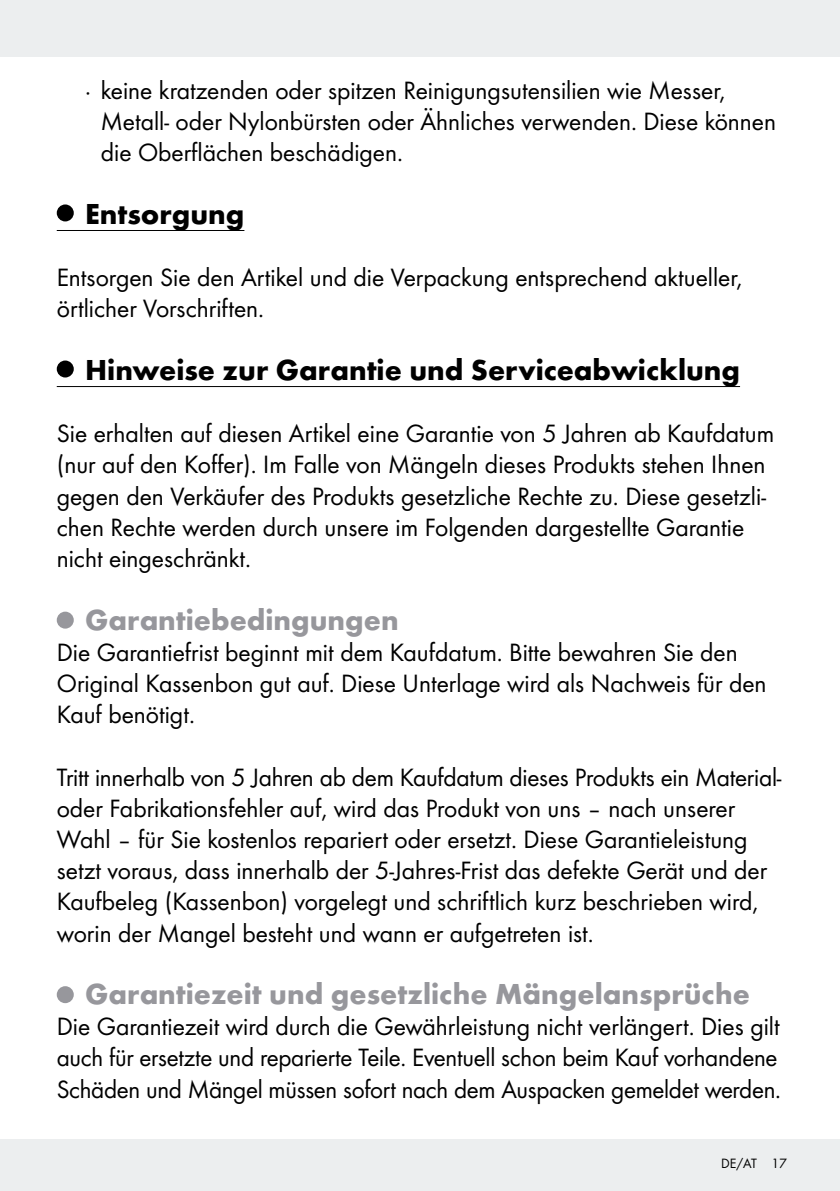
<style>
.page{position:relative;width:840px;height:1191px;background:#fff}
.page>*{position:absolute;margin:0;border:0;box-sizing:border-box;transform-origin:0 0}
.t1{font:700 30px "Futura";color:#97979c}
.t2{font:700 30px "Futura";color:#000}
.t3{font:26px/31.2px "Futura Boo";color:#000}
.t4{font:14px "Futura Boo";color:#000}
</style>
<div class="page">
<div style="left:0;top:1140px;width:839px;height:51px;background:#eceeef"></div>
<div style="left:0;top:0;width:839px;height:57px;background:#eceeef"></div>
<hr style="left:57px;top:230px;width:187px;height:1px;background:#000">
<hr style="left:57px;top:386px;width:682px;height:1px;background:#000">
<div style="left:57px;top:204px;width:17px;height:17px;background:#000;border-radius:50%"></div>
<div style="left:57px;top:360px;width:17px;height:17px;background:#000;border-radius:50%"></div>
<div style="left:57px;top:611px;width:17px;height:17px;background:#97979c;border-radius:50%"></div>
<div style="left:57px;top:986px;width:17px;height:17px;background:#97979c;border-radius:50%"></div>
<p class="t3" style="left:101px;top:74px;width:676px;text-indent:-16px">· keine kratzenden oder spitzen Reinigungsutensilien wie Messer,<br>Metall- oder Nylonbürsten oder Ähnliches verwenden. Diese können die Oberflächen beschädigen.</p>
<p class="t2" style="left:85px;top:195px;width:161px">Entsorgung</p>
<p class="t3" style="left:57px;top:262px;width:686px">Entsorgen Sie den Artikel und die Verpackung entsprechend aktueller, örtlicher Vorschriften.</p>
<p class="t2" style="left:85px;top:351px;width:656px">Hinweise zur Garantie und Serviceabwicklung</p>
<p class="t3" style="left:57px;top:418px;width:718px">Sie erhalten auf diesen Artikel eine Garantie von 5 Jahren ab Kaufdatum (nur auf den Koffer). Im Falle von Mängeln dieses Produkts stehen Ihnen gegen den Verkäufer des Produkts gesetzliche Rechte zu. Diese gesetzli&shy;chen Rechte werden durch unsere im Folgenden dargestellte Garantie nicht eingeschränkt.</p>
<p class="t1" style="left:85px;top:601px;width:315px">Garantiebedingungen</p>
<p class="t3" style="left:57px;top:636px;width:711px">Die Garantiefrist beginnt mit dem Kaufdatum. Bitte bewahren Sie den<br>Original Kassenbon gut auf. Diese Unterlage wird als Nachweis für den<br>Kauf benötigt.</p>
<p class="t3" style="left:57px;top:761px;width:725px">Tritt innerhalb von 5 Jahren ab dem Kaufdatum dieses Produkts ein Material&shy;oder Fabrikationsfehler auf, wird das Produkt von uns – nach unserer Wahl – für Sie kostenlos repariert oder ersetzt. Diese Garantieleistung setzt voraus, dass innerhalb der 5-Jahres-Frist das defekte Gerät und der Kaufbeleg (Kassenbon) vorgelegt und schriftlich kurz beschrieben wird, worin der Mangel besteht und wann er aufgetreten ist.</p>
<p class="t1" style="left:85px;top:975px;width:666px">Garantiezeit und gesetzliche Mängelansprüche</p>
<p class="t3" style="left:57px;top:1010px;width:725px">Die Garantiezeit wird durch die Gewährleistung nicht verlängert. Dies gilt auch für ersetzte und reparierte Teile. Eventuell schon beim Kauf vorhandene<br>Schäden und Mängel müssen sofort nach dem Auspacken gemeldet werden.</p>
<p class="t4" style="left:720px;top:1154px;width:67px">DE/AT 17</p>
</div>
